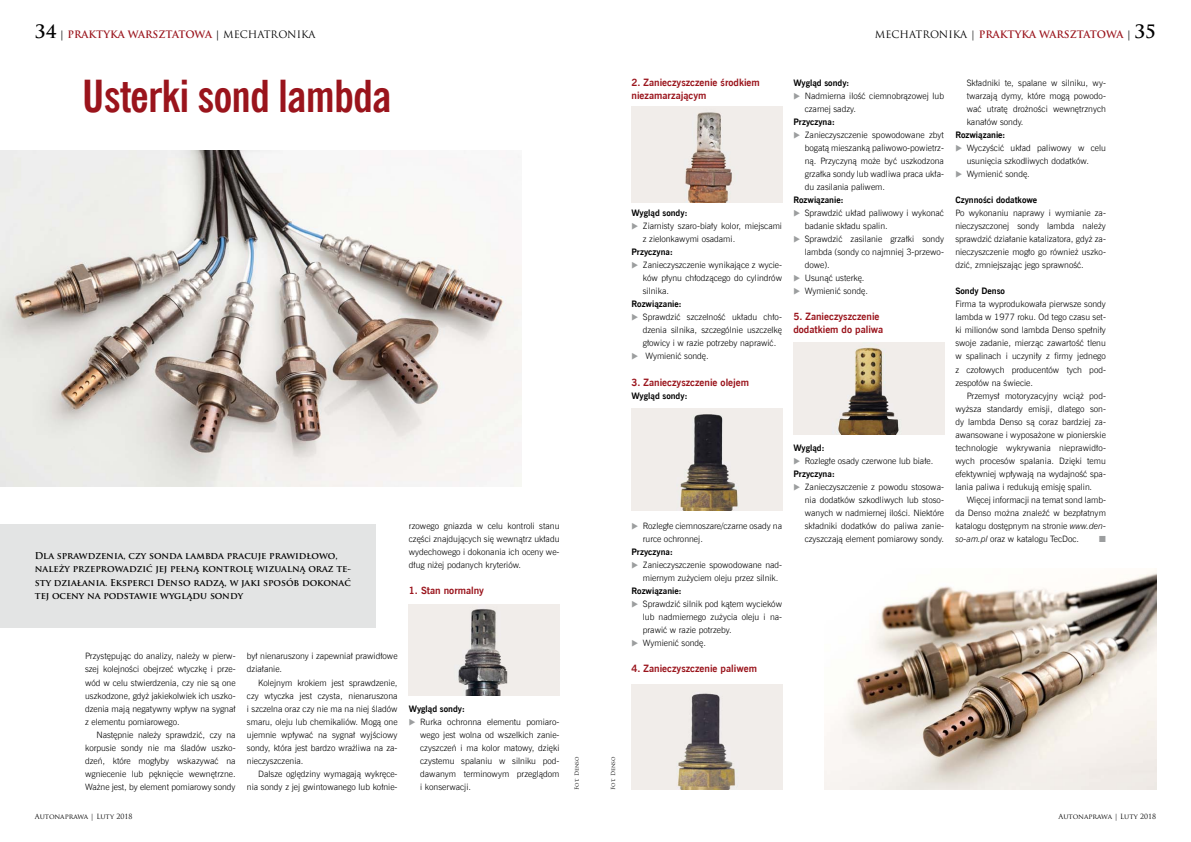
<style>
.page{position:relative;width:1191px;height:842px;background:#fff}
.page>*{position:absolute;margin:0;border:0;box-sizing:border-box;transform-origin:0 0}
.t1{font:700 44px "News Goth Cn EU";letter-spacing:-.015em;color:#9a141c}
.t2{font:700 10px/13px "News Goth EU";color:#9a141c}
.t3{font:700 10px "Trajan Pro";color:#9a141c}
.t4{font:700 9.2px/13.5px "Trajan Pro";color:#000}
.t5{font:8.8px/13px "News Goth Lt EU";color:#000;text-align:justify}
.t6{font:700 8.8px "News Goth EU";color:#000}
.t7{font:8.8px "Zapf Dingbats ITC";color:#9c9e9f}
.t8{font:7px "Trajan Pro";color:#000}
.t9{font:5.5px "Trajan Pro";color:#000}
.s1{font-size:18px;color:#000}
.s2{color:#000}
.s3{font-weight:400;color:#000}
.s4{color:#9c9e9f}
.s5{font-style:italic}
</style>
<div class="page">
<div style="left:0;top:524px;width:376px;height:103px;background:#e3e4e4"></div>
<img style="left:409px;top:604px;width:150px;height:92px">
<img style="left:0;top:151px;width:522px;height:336px">
<img style="left:631px;top:106px;width:151px;height:97px">
<img style="left:631px;top:409px;width:151px;height:102px">
<img style="left:631px;top:684px;width:151px;height:105px">
<img style="left:793px;top:343px;width:151px;height:91px">
<img style="left:824px;top:572px;width:332px;height:217px">
<p class="t3" style="left:35px;top:28px;width:282px"><span class="s1">34</span> <span class="s2">|</span> PRAKTYKA WARSZTATOWA <span class="s2">|</span> <span class="s3">MECHATRONIKA</span></p>
<h1 class="t1" style="left:82px;top:69px;width:310px">Usterki sond lambda</h1>
<p class="t4" style="left:35px;top:549px;width:318px">Dla sprawdzenia, czy sonda lambda pracuje prawidłowo, należy przeprowadzić jej pełną kontrolę wizualną oraz te&shy;sty działania. Eksperci Denso radzą, w jaki sposób dokonać tej oceny na podstawie wyglądu sondy</p>
<p class="t5" style="left:409px;top:519px;width:152px">rzowego gniazda w celu kontroli stanu części znajdujących się wewnątrz układu wydechowego i dokonania ich oceny we&shy;dług niżej podanych kryteriów.</p>
<p class="t2" style="left:409px;top:584px;width:77px">1. Stan normalny</p>
<p class="t5" style="left:85px;top:650px;width:152px">Przystępując do analizy, należy w pierw&shy;szej kolejności obejrzeć wtyczkę i prze&shy;wód w celu stwierdzenia, czy nie są one uszkodzone, gdyż jakiekolwiek ich uszko&shy;dzenia mają negatywny wpływ na sygnał z elementu pomiarowego.</p>
<p class="t5" style="left:85px;top:728px;width:152px;text-indent:11px">Następnie należy sprawdzić, czy na korpusie sondy nie ma śladów uszko&shy;dzeń, które mogłyby wskazywać na wgniecenie lub pęknięcie wewnętrzne.<br>Ważne jest, by element pomiarowy sondy</p>
<p class="t8" style="left:35px;top:812px;width:99px">Autonaprawa | Luty 2018</p>
<p class="t5" style="left:247px;top:650px;width:152px">był nienaruszony i zapewniał prawidłowe działanie.</p>
<p class="t5" style="left:247px;top:676px;width:152px;text-indent:11px">Kolejnym krokiem jest sprawdzenie, czy wtyczka jest czysta, nienaruszona i szczelna oraz czy nie ma na niej śladów smaru, oleju lub chemikaliów. Mogą one ujemnie wpływać na sygnał wyjściowy sondy, która jest bardzo wrażliwa na za&shy;nieczyszczenia.</p>
<p class="t5" style="left:247px;top:767px;width:152px;text-align:right">Dalsze oględziny wymagają wykręce&shy;nia sondy z jej gwintowanego lub kołnie-</p>
<p class="t6" style="left:409px;top:703px;width:58px">Wygląd sondy:</p>
<p class="t5" style="left:420px;top:715px;width:141px;text-indent:-11px"><span class="s4">◆</span> Rurka ochronna elementu pomiaro&shy;wego jest wolna od wszelkich zanie&shy;czyszczeń i ma kolor matowy, dzięki czystemu spalaniu w silniku pod&shy;dawanym terminowym przeglądom i konserwacji.</p>
<p class="t9" style="left:573px;top:790px;width:35px;rotate:-90deg">Fot. Denso</p>
<p class="t3" style="left:875px;top:28px;width:283px"><span class="s3">MECHATRONIKA |</span> PRAKTYKA WARSZTATOWA <span class="s2">|</span> <span class="s1">35</span></p>
<p class="t2" style="left:631px;top:76px;width:130px">2. Zanieczyszczenie środkiem niezamarzającym</p>
<p class="t6" style="left:631px;top:207px;width:58px">Wygląd sondy:</p>
<p class="t5" style="left:643px;top:220px;width:141px;text-indent:-11px"><span class="s4">◆</span> Ziarnisty szaro-biały kolor, miejscami z zielonkawymi osadami.</p>
<p class="t6" style="left:631px;top:246px;width:43px">Przyczyna:</p>
<p class="t5" style="left:643px;top:259px;width:141px;text-indent:-11px"><span class="s4">◆</span> Zanieczyszczenie wynikające z wycie&shy;ków płynu chłodzącego do cylindrów silnika.</p>
<p class="t6" style="left:631px;top:299px;width:52px">Rozwiązanie:</p>
<p class="t5" style="left:643px;top:311px;width:141px;text-indent:-11px"><span class="s4">◆</span> Sprawdzić szczelność układu chło&shy;dzenia silnika, szczególnie uszczelkę głowicy i w razie potrzeby naprawić.</p>
<p class="t5" style="left:631px;top:350px;width:79px"><span class="s4">◆</span> Wymienić sondę.</p>
<p class="t2" style="left:631px;top:376px;width:119px">3. Zanieczyszczenie olejem</p>
<p class="t6" style="left:631px;top:390px;width:58px">Wygląd sondy:</p>
<p class="t5" style="left:643px;top:519px;width:141px;text-indent:-11px"><span class="s4">◆</span> Rozległe ciemnoszare/czarne osady na rurce ochronnej.</p>
<p class="t6" style="left:631px;top:546px;width:43px">Przyczyna:</p>
<p class="t5" style="left:643px;top:559px;width:141px;text-indent:-11px"><span class="s4">◆</span> Zanieczyszczenie spowodowane nad&shy;miernym zużyciem oleju przez silnik.</p>
<p class="t6" style="left:631px;top:585px;width:52px">Rozwiązanie:</p>
<p class="t5" style="left:643px;top:598px;width:141px;text-indent:-11px"><span class="s4">◆</span> Sprawdzić silnik pod kątem wycieków lub nadmiernego zużycia oleju i na&shy;prawić w razie potrzeby.</p>
<p class="t5" style="left:631px;top:637px;width:76px"><span class="s4">◆</span> Wymienić sondę.</p>
<p class="t2" style="left:631px;top:663px;width:127px">4. Zanieczyszczenie paliwem</p>
<p class="t6" style="left:793px;top:77px;width:58px">Wygląd sondy:</p>
<p class="t5" style="left:804px;top:89px;width:141px;text-indent:-11px"><span class="s4">◆</span> Nadmierna ilość ciemnobrązowej lub czarnej sadzy.</p>
<p class="t6" style="left:793px;top:116px;width:43px">Przyczyna:</p>
<p class="t5" style="left:804px;top:128px;width:141px;text-indent:-11px"><span class="s4">◆</span> Zanieczyszczenie spowodowane zbyt bogatą mieszanką paliwowo-powietrz&shy;ną. Przyczyną może być uszkodzona grzałka sondy lub wadliwa praca ukła&shy;du zasilania paliwem.</p>
<p class="t6" style="left:793px;top:194px;width:52px">Rozwiązanie:</p>
<p class="t5" style="left:804px;top:207px;width:141px;text-indent:-11px"><span class="s4">◆</span> Sprawdzić układ paliwowy i wykonać badanie składu spalin.</p>
<p class="t5" style="left:804px;top:233px;width:141px;text-indent:-11px"><span class="s4">◆</span> Sprawdzić zasilanie grzałki sondy lambda (sondy co najmniej 3-przewo&shy;dowe).</p>
<p class="t5" style="left:793px;top:272px;width:73px"><span class="s4">◆</span> Usunąć usterkę.</p>
<p class="t5" style="left:793px;top:285px;width:76px"><span class="s4">◆</span> Wymienić sondę.</p>
<p class="t2" style="left:793px;top:311px;width:91px">5. Zanieczyszczenie dodatkiem do paliwa</p>
<p class="t6" style="left:793px;top:442px;width:33px">Wygląd:</p>
<p class="t5" style="left:793px;top:454px;width:141px"><span class="s4">◆</span> Rozległe osady czerwone lub białe.</p>
<p class="t6" style="left:793px;top:468px;width:43px">Przyczyna:</p>
<p class="t5" style="left:804px;top:480px;width:141px;text-indent:-11px"><span class="s4">◆</span> Zanieczyszczenie z powodu stosowa&shy;nia dodatków szkodliwych lub stoso&shy;wanych w nadmiernej ilości. Niektóre składniki dodatków do paliwa zanie&shy;czyszczają element pomiarowy sondy.</p>
<p class="t5" style="left:966px;top:76px;width:141px">Składniki te, spalane w silniku, wy&shy;twarzają dymy, które mogą powodo&shy;wać utratę drożności wewnętrznych kanałów sondy.</p>
<p class="t6" style="left:955px;top:129px;width:52px">Rozwiązanie:</p>
<p class="t5" style="left:966px;top:141px;width:141px;text-indent:-11px"><span class="s4">◆</span> Wyczyścić układ paliwowy w celu usunięcia szkodliwych dodatków.</p>
<p class="t5" style="left:955px;top:167px;width:76px"><span class="s4">◆</span> Wymienić sondę.</p>
<p class="t6" style="left:955px;top:194px;width:83px">Czynności dodatkowe</p>
<p class="t5" style="left:955px;top:207px;width:152px">Po wykonaniu naprawy i wymianie za&shy;nieczyszczonej sondy lambda należy sprawdzić działanie katalizatora, gdyż za&shy;nieczyszczenie mogło go również uszko&shy;dzić, zmniejszając jego sprawność.</p>
<p class="t6" style="left:955px;top:286px;width:51px">Sondy Denso</p>
<p class="t5" style="left:955px;top:298px;width:152px">Firma ta wyprodukowała pierwsze sondy lambda w 1977 roku. Od tego czasu set&shy;ki milionów sond lambda Denso spełniły swoje zadanie, mierząc zawartość tlenu w spalinach i uczyniły z firmy jednego z czołowych producentów tych pod&shy;zespołów na świecie.</p>
<p class="t5" style="left:955px;top:389px;width:152px;text-indent:11px">Przemysł motoryzacyjny wciąż pod&shy;wyższa standardy emisji, dlatego son&shy;dy lambda Denso są coraz bardziej za&shy;awansowane i wyposażone w pionierskie technologie wykrywania nieprawidło&shy;wych procesów spalania. Dzięki temu efektywniej wpływają na wydajność spa&shy;lania paliwa i redukują emisję spalin.</p>
<p class="t5" style="left:955px;top:493px;width:152px;text-indent:11px">Więcej informacji na temat sond lamb&shy;da Denso można znaleźć w bezpłatnym katalogu dostępnym na stronie <span class="s5">www.den&shy;so-am.pl</span> oraz w katalogu TecDoc.</p>
<p class="t7" style="left:1099px;top:535px;width:8px">■</p>
<p class="t9" style="left:610px;top:790px;width:35px;rotate:-90deg">Fot. Denso</p>
<p class="t8" style="left:1058px;top:812px;width:99px">Autonaprawa | Luty 2018</p>
</div>
